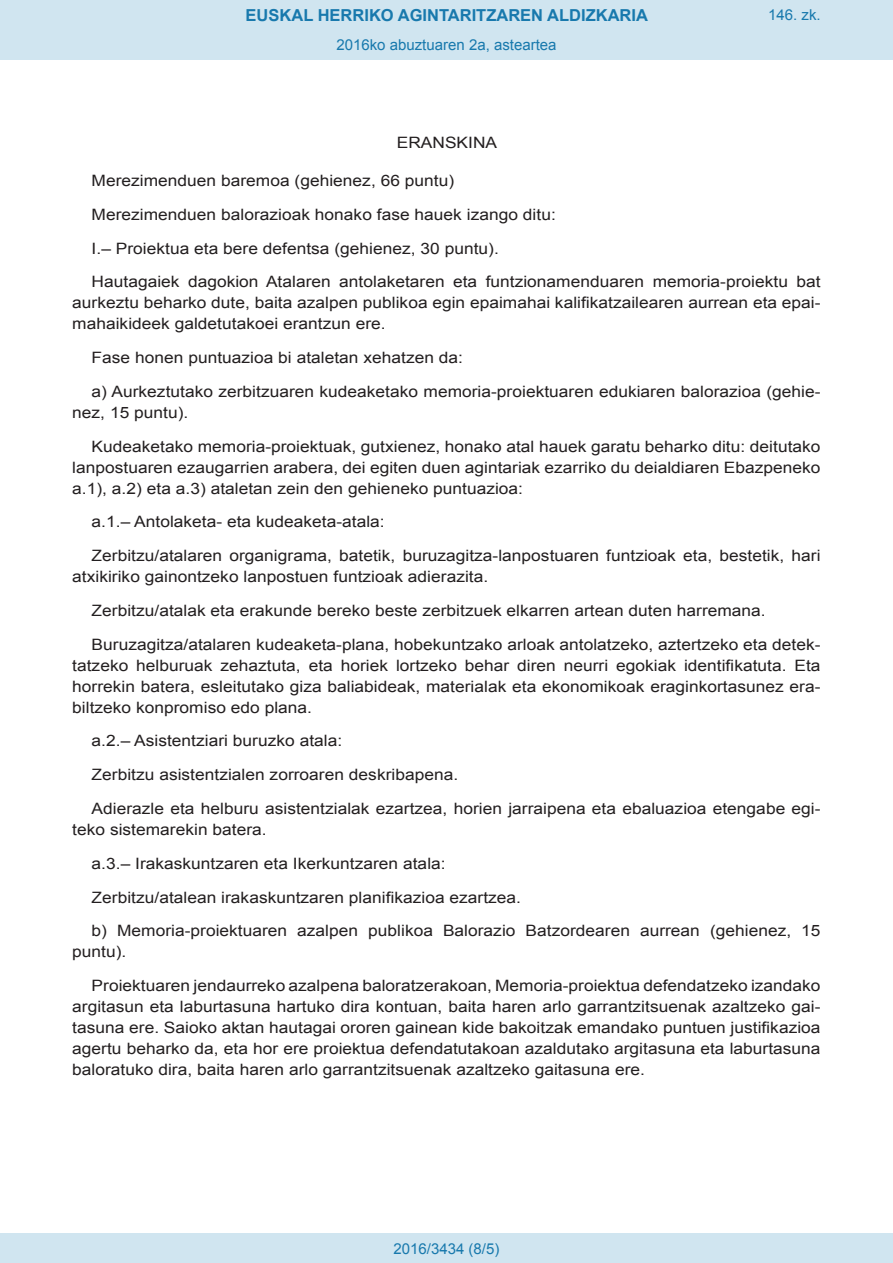
<style>
.page{position:relative;width:893px;height:1263px;background:#fff}
.page>*{position:absolute;margin:0;border:0;box-sizing:border-box;transform-origin:0 0}
.t1{font:700 16.5px "Arial";color:#1879ad}
.BOPVDetalle{font:15.6px/21px "Arial";color:#231f20;text-align:justify;scale:1.11 1}
.BOPVClave{font:15.6px "Arial";color:#231f20;scale:1.11 1}
.Paginacion_Centro{font:15px "Arial";color:#1879ad}
</style>
<div class="page">
<div style="left:0;top:0;width:893px;height:60px;background:#d0e5f0"></div>
<div style="left:0;top:1233px;width:893px;height:30px;background:#d0e5f0"></div>
<p class="t1" style="left:246px;top:4px;width:404px">EUSKAL HERRIKO AGINTARITZAREN ALDIZKARIA</p>
<p class="Paginacion_Centro" style="left:336px;top:35px;width:222px">2016ko abuztuaren 2a, asteartea</p>
<p class="Paginacion_Centro" style="left:768px;top:5px;width:54px">146. zk.</p>
<p class="BOPVClave" style="left:397px;top:132px;width:92px">ERANSKINA</p>
<p class="BOPVDetalle" style="left:92px;top:170px;width:328px">Merezimenduen baremoa (gehienez, 66 puntu)</p>
<p class="BOPVDetalle" style="left:92px;top:204px;width:420px">Merezimenduen balorazioak honako fase hauek izango ditu:</p>
<p class="BOPVDetalle" style="left:92px;top:238px;width:368px">I.– Proiektua eta bere defentsa (gehienez, 30 puntu).</p>
<p class="BOPVDetalle" style="left:72px;top:272px;width:676px;text-indent:19px">Hautagaiek dagokion Atalaren antolaketaren eta funtzionamenduaren memoria-proiektu bat aurkeztu beharko dute, baita azalpen publikoa egin epaimahai kalifikatzailearen aurrean eta epai&shy;mahaikideek galdetutakoei erantzun ere.</p>
<p class="BOPVDetalle" style="left:92px;top:347px;width:336px">Fase honen puntuazioa bi ataletan xehatzen da:</p>
<p class="BOPVDetalle" style="left:72px;top:381px;width:676px;text-indent:19px">a) Aurkeztutako zerbitzuaren kudeaketako memoria-proiektuaren edukiaren balorazioa (gehie&shy;nez, 15 puntu).</p>
<p class="BOPVDetalle" style="left:72px;top:436px;width:676px;text-indent:19px">Kudeaketako memoria-proiektuak, gutxienez, honako atal hauek garatu beharko ditu: deitutako lanpostuaren ezaugarrien arabera, dei egiten duen agintariak ezarriko du deialdiaren Ebazpeneko a.1), a.2) eta a.3) ataletan zein den gehieneko puntuazioa:</p>
<p class="BOPVDetalle" style="left:92px;top:512px;width:266px">a.1.– Antolaketa- eta kudeaketa-atala:</p>
<p class="BOPVDetalle" style="left:72px;top:545px;width:676px;text-indent:19px">Zerbitzu/atalaren organigrama, batetik, buruzagitza-lanpostuaren funtzioak eta, bestetik, hari atxikiriko gainontzeko lanpostuen funtzioak adierazita.</p>
<p class="BOPVDetalle" style="left:92px;top:600px;width:609px">Zerbitzu/atalak eta erakunde bereko beste zerbitzuek elkarren artean duten harremana.</p>
<p class="BOPVDetalle" style="left:72px;top:634px;width:676px;text-indent:19px">Buruzagitza/atalaren kudeaketa-plana, hobekuntzako arloak antolatzeko, aztertzeko eta detek&shy;tatzeko helburuak zehaztuta, eta horiek lortzeko behar diren neurri egokiak identifikatuta. Eta horrekin batera, esleitutako giza baliabideak, materialak eta ekonomikoak eraginkortasunez era&shy;biltzeko konpromiso edo plana.</p>
<p class="BOPVDetalle" style="left:92px;top:731px;width:227px">a.2.– Asistentziari buruzko atala:</p>
<p class="BOPVDetalle" style="left:92px;top:764px;width:332px">Zerbitzu asistentzialen zorroaren deskribapena.</p>
<p class="BOPVDetalle" style="left:72px;top:798px;width:676px;text-indent:19px">Adierazle eta helburu asistentzialak ezartzea, horien jarraipena eta ebaluazioa etengabe egi&shy;teko sistemarekin batera.</p>
<p class="BOPVDetalle" style="left:92px;top:853px;width:320px">a.3.– Irakaskuntzaren eta Ikerkuntzaren atala:</p>
<p class="BOPVDetalle" style="left:92px;top:887px;width:388px">Zerbitzu/atalean irakaskuntzaren planifikazioa ezartzea.</p>
<p class="BOPVDetalle" style="left:72px;top:920px;width:676px;text-indent:19px">b) Memoria-proiektuaren azalpen publikoa Balorazio Batzordearen aurrean (gehienez, 15 puntu).</p>
<p class="BOPVDetalle" style="left:72px;top:975px;width:676px;text-indent:19px">Proiektuaren jendaurreko azalpena baloratzerakoan, Memoria-proiektua defendatzeko izandako argitasun eta laburtasuna hartuko dira kontuan, baita haren arlo garrantzitsuenak azaltzeko gai&shy;tasuna ere. Saioko aktan hautagai ororen gainean kide bakoitzak emandako puntuen justifikazioa agertu beharko da, eta hor ere proiektua defendatutakoan azaldutako argitasuna eta laburtasuna baloratuko dira, baita haren arlo garrantzitsuenak azaltzeko gaitasuna ere.</p>
<p class="Paginacion_Centro" style="left:393px;top:1238px;width:107px">2016/3434 (8/5)</p>
</div>
